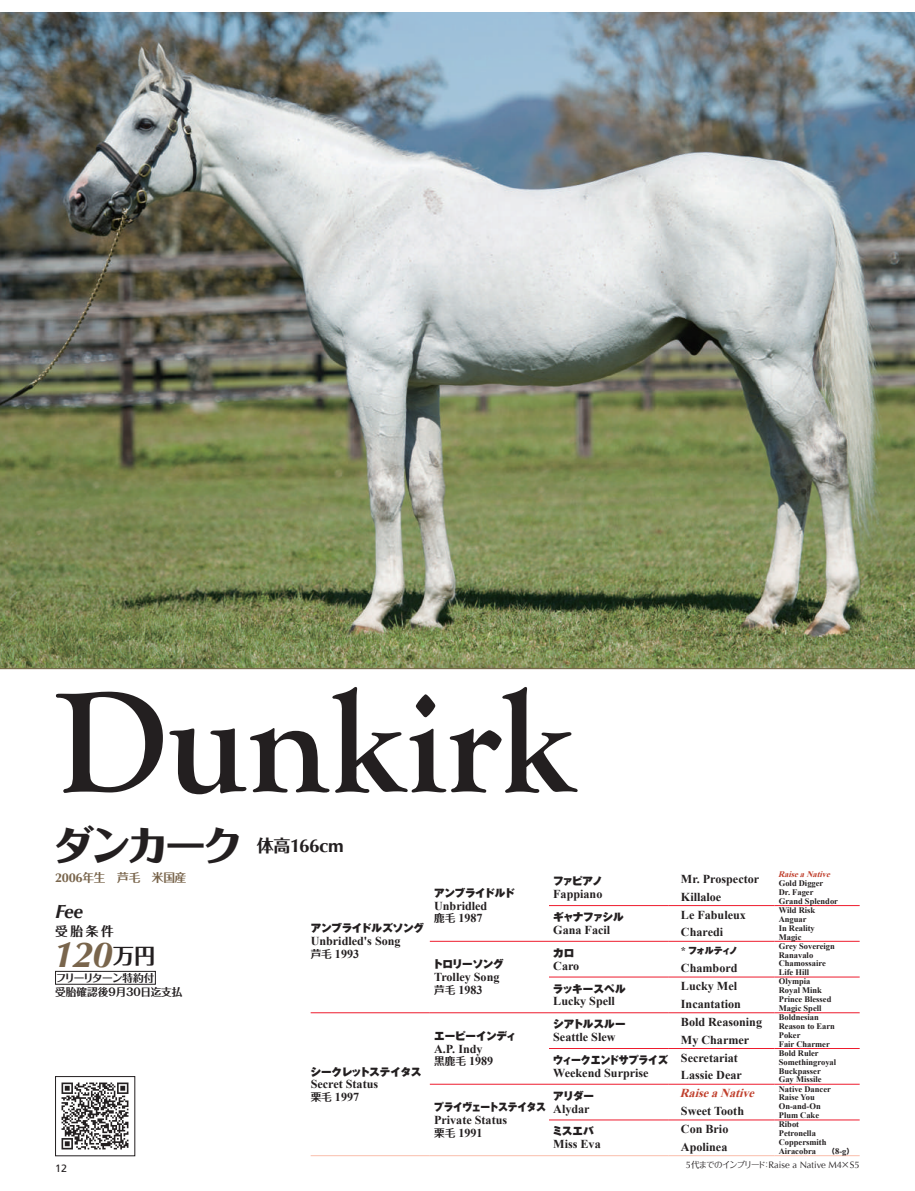
<style>
.page{position:relative;width:915px;height:1191px;background:#fff}
.page>*{position:absolute;margin:0;border:0;box-sizing:border-box;transform-origin:0 0}
.t1{font:700 148.8px "Goudy Old Style T";letter-spacing:-.01em;color:#231f20}
.t2{font:800 40.35px "Folk Pro";letter-spacing:-.085em;color:#231f20}
.t3{font:italic 700 37.2px "Optima";color:#79654c}
.t4{font:italic 700 19.2px "Optima";color:#231f20}
.t5{font:700 18.75px "Optima";letter-spacing:-.025em;color:#231f20}
.t6{font:700 12.75px "Folk Pro";color:#231f20}
.t7{font:700 12.15px/12.8px "Times New Roman";color:#231f20}
.t8{font:italic 700 12.15px "Times New Roman";color:#c0402d}
.t9{font:700 11.7px "Folk Pro";letter-spacing:-.02em;color:#79654c}
.t10{font:900 10.65px "Gothic MB101 Pro";letter-spacing:-.035em;color:#231f20}
.t11{font:900 10.65px "Gothic MB101 Pro";color:#231f20}
.t12{font:700 10.65px "Folk Pro";letter-spacing:-.01em;color:#231f20}
.t13{font:900 10.65px "Gothic MB101 Pro";letter-spacing:-.035em;color:#231f20;scale:.94 1}
.t14{font:900 10.65px "Gothic MB101 Pro";letter-spacing:-.035em;color:#231f20;scale:.92 1}
.t15{font:700 10.65px "Folk Pro";letter-spacing:-.065em;color:#231f20}
.t16{font:900 10.65px "Gothic MB101 Pro";letter-spacing:-.085em;color:#231f20}
.t17{font:900 10.65px "Gothic MB101 Pro";letter-spacing:-.055em;color:#231f20}
.t18{font:10.65px "Frutiger LT Std";color:#231f20}
.t19{font:9.3px "Optima";color:#231f20}
.t20{font:900 9px "Gothic MB101 Pro";letter-spacing:-.1em;color:#231f20}
.t21{font:700 8.55px/8.9px "Times New Roman";color:#231f20}
.t22{font:italic 700 8.55px "Times New Roman";color:#c0402d}
.s1{font-family:"Optima";font-size:12.9px}
.s2{font-family:"Folk Pro";font-style:normal;font-size:21.3px;color:#231f20}
.s3{font-family:"Folk Pro";font-size:16.95px}
.s4{font-family:"Folk Pro";font-size:10.65px}
.s5{font-family:"Times New Roman";font-weight:700;font-size:10.35px}
.s6{font-family:"Gothic MB101 Pro";font-weight:900;font-size:7.5px}
.s7{font-family:"Folk Pro";font-size:8.55px}
</style>
<div class="page">
<img style="left:0;top:13px;width:914px;height:655px">
<hr style="left:549px;top:905px;width:119px;height:1px;background:#ee1b2d">
<hr style="left:668px;top:905px;width:106px;height:1px;background:#ee1b2d">
<hr style="left:774px;top:905px;width:85px;height:1px;background:#ee1b2d">
<hr style="left:429px;top:941px;width:120px;height:1px;background:#ee1b2d">
<hr style="left:549px;top:941px;width:119px;height:1px;background:#ee1b2d">
<hr style="left:668px;top:941px;width:106px;height:1px;background:#ee1b2d">
<hr style="left:774px;top:941px;width:85px;height:1px;background:#ee1b2d">
<hr style="left:549px;top:976px;width:119px;height:1px;background:#ee1b2d">
<hr style="left:668px;top:976px;width:106px;height:1px;background:#ee1b2d">
<hr style="left:774px;top:976px;width:85px;height:1px;background:#ee1b2d">
<hr style="left:310px;top:1012px;width:119px;height:1px;background:#ee1b2d">
<hr style="left:429px;top:1012px;width:120px;height:1px;background:#ee1b2d">
<hr style="left:549px;top:1012px;width:119px;height:1px;background:#ee1b2d">
<hr style="left:668px;top:1012px;width:106px;height:1px;background:#ee1b2d">
<hr style="left:774px;top:1012px;width:85px;height:1px;background:#ee1b2d">
<hr style="left:549px;top:1048px;width:119px;height:1px;background:#ee1b2d">
<hr style="left:668px;top:1048px;width:106px;height:1px;background:#ee1b2d">
<hr style="left:774px;top:1048px;width:85px;height:1px;background:#ee1b2d">
<hr style="left:429px;top:1084px;width:120px;height:1px;background:#ee1b2d">
<hr style="left:549px;top:1084px;width:119px;height:1px;background:#ee1b2d">
<hr style="left:668px;top:1084px;width:106px;height:1px;background:#ee1b2d">
<hr style="left:774px;top:1084px;width:85px;height:1px;background:#ee1b2d">
<hr style="left:549px;top:1119px;width:119px;height:1px;background:#ee1b2d">
<hr style="left:668px;top:1119px;width:106px;height:1px;background:#ee1b2d">
<hr style="left:774px;top:1119px;width:85px;height:1px;background:#ee1b2d">
<hr style="left:310px;top:1155px;width:119px;height:1px;background:#fabeab">
<hr style="left:429px;top:1155px;width:120px;height:1px;background:#fabeab">
<hr style="left:549px;top:1155px;width:119px;height:1px;background:#fabeab">
<hr style="left:668px;top:1155px;width:106px;height:1px;background:#fabeab">
<hr style="left:774px;top:1155px;width:85px;height:1px;background:#fabeab">
<div style="left:55px;top:971px;width:100px;height:13px;border:1px solid #231f20"></div>
<img style="left:61px;top:1082px;width:68px;height:68px">
<div style="left:55px;top:1076px;width:80px;height:80px;border:1px solid #231f20"></div>
<hr style="left:0;top:668px;width:914px;height:1px;background:#79654c">
<h1 class="t1" style="left:55px;top:660px;width:522px">Dunkirk</h1>
<h2 class="t2" style="left:53px;top:811px;width:190px">ダンカーク</h2>
<p class="t9" style="left:55px;top:868px;width:133px"><span class="s1">2006</span>年生 芦毛 米国産</p>
<h3 class="t4" style="left:55px;top:900px;width:29px">Fee</h3>
<p class="t6" style="left:55px;top:920px;width:60px">受胎条件</p>
<h3 class="t3" style="left:53px;top:932px;width:103px">120<span class="s2">万円</span></h3>
<p class="t12" style="left:55px;top:983px;width:129px">受胎確認後9月30日迄支払</p>
<h3 class="t5" style="left:257px;top:834px;width:88px"><span class="s3">体高</span>166cm</h3>
<p class="t10" style="left:553px;top:872px;width:52px">ファピアノ</p>
<p class="t7" style="left:553px;top:887px;width:51px">Fappiano</p>
<p class="t10" style="left:434px;top:883px;width:83px">アンブライドルド</p>
<p class="t7" style="left:434px;top:898px;width:55px">Unbridled<span class="s4">鹿毛</span> 1987</p>
<p class="t16" style="left:553px;top:908px;width:72px">ギャナファシル</p>
<p class="t7" style="left:553px;top:923px;width:58px">Gana Facil</p>
<p class="t10" style="left:310px;top:919px;width:115px">アンブライドルズソング</p>
<p class="t7" style="left:310px;top:934px;width:91px">Unbridled's Song<span class="s4">芦毛</span> 1993</p>
<p class="t10" style="left:553px;top:943px;width:23px">カロ</p>
<p class="t7" style="left:553px;top:958px;width:28px">Caro</p>
<p class="t17" style="left:433px;top:955px;width:72px">トロリーソング</p>
<p class="t7" style="left:434px;top:970px;width:67px">Trolley Song<span class="s4">芦毛</span> 1983</p>
<p class="t15" style="left:56px;top:968px;width:100px">フリーリターン特約付</p>
<p class="t11" style="left:552px;top:979px;width:74px">ラッキースペル</p>
<p class="t7" style="left:553px;top:994px;width:63px">Lucky Spell</p>
<p class="t18" style="left:55px;top:1162px;width:13px">12</p>
<p class="t10" style="left:310px;top:1062px;width:112px">シークレットステイタス</p>
<p class="t7" style="left:310px;top:1077px;width:69px">Secret Status<span class="s4">栗毛</span> 1997</p>
<p class="t10" style="left:434px;top:1026px;width:84px">エーピーインディ</p>
<p class="t7" style="left:434px;top:1041px;width:61px">A.P. Indy<span class="s4">黒鹿毛</span> 1989</p>
<p class="t11" style="left:553px;top:1015px;width:74px">シアトルスルー</p>
<p class="t7" style="left:553px;top:1030px;width:64px">Seattle Slew</p>
<p class="t13" style="left:553px;top:1051px;width:124px">ウィークエンドサプライズ</p>
<p class="t7" style="left:553px;top:1066px;width:97px">Weekend Surprise</p>
<p class="t10" style="left:553px;top:1086px;width:42px">アリダー</p>
<p class="t7" style="left:553px;top:1101px;width:38px">Alydar</p>
<p class="t14" style="left:434px;top:1098px;width:123px">プライヴェートステイタス</p>
<p class="t7" style="left:434px;top:1113px;width:75px">Private Status<span class="s4">栗毛</span> 1991</p>
<p class="t10" style="left:552px;top:1122px;width:43px">ミスエバ</p>
<p class="t7" style="left:553px;top:1137px;width:49px">Miss Eva</p>
<p class="t22" style="left:777px;top:868px;width:56px">Raise a Native</p>
<p class="t21" style="left:778px;top:878px;width:46px">Gold Digger</p>
<p class="t7" style="left:680px;top:872px;width:80px">Mr. Prospector</p>
<p class="t7" style="left:680px;top:890px;width:42px">Killaloe</p>
<p class="t21" style="left:778px;top:887px;width:61px">Dr. Fager<br>Grand Splendor</p>
<p class="t7" style="left:680px;top:908px;width:66px">Le Fabuleux</p>
<p class="t21" style="left:778px;top:905px;width:38px">Wild Risk<br>Anguar</p>
<p class="t7" style="left:680px;top:925px;width:44px">Charedi</p>
<p class="t21" style="left:778px;top:923px;width:38px">In Reality<br>Magic</p>
<p class="t20" style="left:680px;top:942px;width:59px"><span class="s5">*</span> フォルティノ</p>
<p class="t21" style="left:778px;top:941px;width:58px">Grey Sovereign<br>Ranavalo</p>
<p class="t7" style="left:680px;top:961px;width:58px">Chambord</p>
<p class="t21" style="left:778px;top:959px;width:48px">Chamossaire<br>Life Hill</p>
<p class="t7" style="left:680px;top:979px;width:58px">Lucky Mel</p>
<p class="t21" style="left:778px;top:977px;width:45px">Olympia<br>Royal Mink</p>
<p class="t7" style="left:680px;top:997px;width:61px">Incantation</p>
<p class="t21" style="left:778px;top:994px;width:54px">Prince Blessed<br>Magic Spell</p>
<p class="t7" style="left:680px;top:1015px;width:83px">Bold Reasoning</p>
<p class="t21" style="left:778px;top:1012px;width:58px">Boldnesian<br>Reason to Earn</p>
<p class="t7" style="left:680px;top:1032px;width:70px">My Charmer</p>
<p class="t21" style="left:778px;top:1030px;width:52px">Poker<br>Fair Charmer</p>
<p class="t7" style="left:680px;top:1050px;width:59px">Secretariat</p>
<p class="t21" style="left:778px;top:1048px;width:59px">Bold Ruler<br>Somethingroyal</p>
<p class="t7" style="left:680px;top:1068px;width:62px">Lassie Dear</p>
<p class="t21" style="left:778px;top:1066px;width:44px">Buckpasser<br>Gay Missile</p>
<p class="t8" style="left:679px;top:1084px;width:80px">Raise a Native</p>
<p class="t21" style="left:778px;top:1084px;width:54px">Native Dancer<br>Raise You</p>
<p class="t7" style="left:680px;top:1104px;width:65px">Sweet Tooth</p>
<p class="t21" style="left:778px;top:1101px;width:43px">On-and-On<br>Plum Cake</p>
<p class="t7" style="left:680px;top:1122px;width:49px">Con Brio</p>
<p class="t21" style="left:778px;top:1119px;width:39px">Ribot<br>Petronella</p>
<p class="t7" style="left:680px;top:1140px;width:48px">Apolinea</p>
<p class="t21" style="left:778px;top:1137px;width:49px">Coppersmith<br>Airacobra</p>
<p class="t21" style="left:827px;top:1146px;width:28px"><span class="s6">（</span>8-g<span class="s6">）</span></p>
<p class="t19" style="left:685px;top:1159px;width:175px">5<span class="s7">代までのインブリード：</span>Raise a Native M4<span class="s7">×</span>S5</p>
</div>
